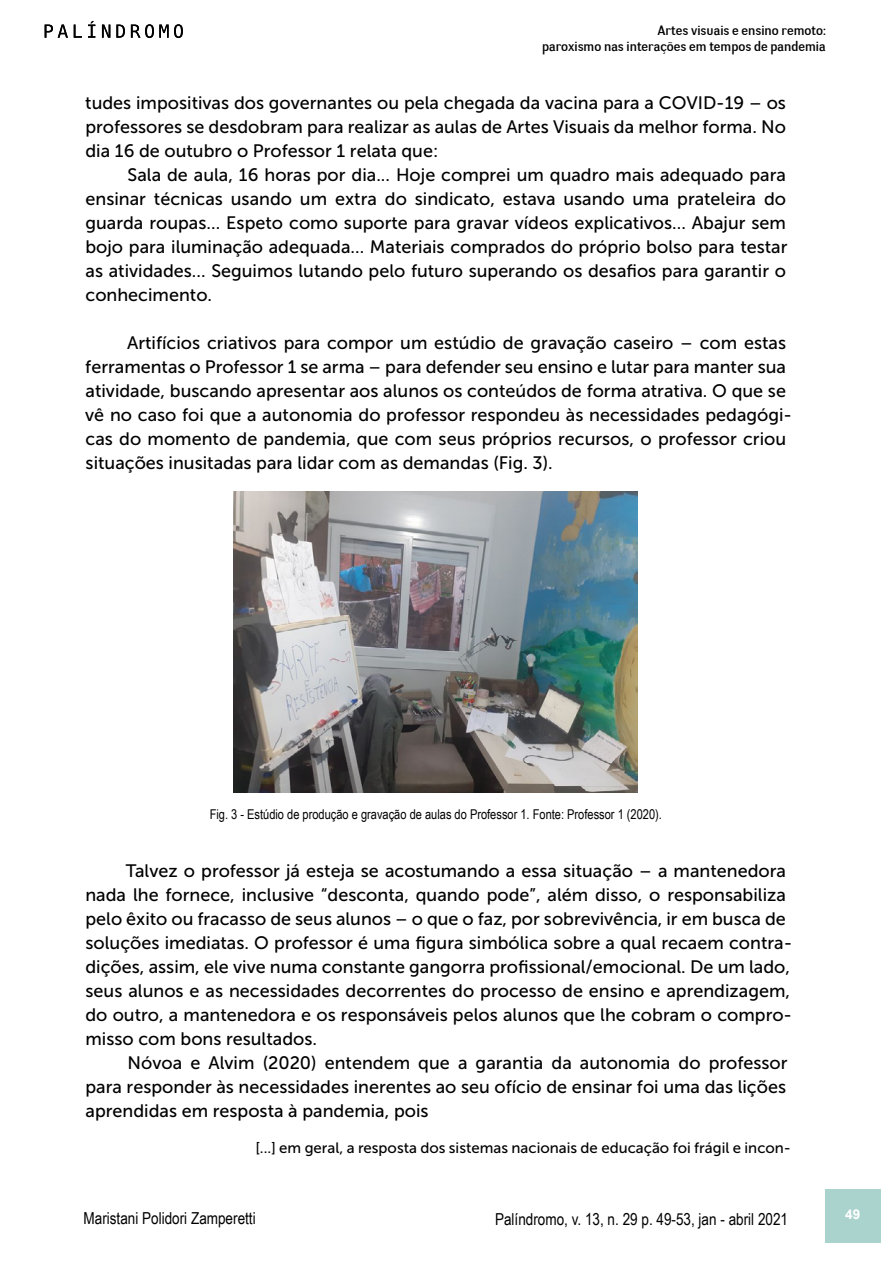
<style>
.page{position:relative;width:893px;height:1263px;background:#fff}
.page>*{position:absolute;margin:0;border:0;box-sizing:border-box;transform-origin:0 0}
.t1{font:18px/24px "Museo Sans 500";color:#000;text-align:justify}
.t2{font:16.5px "Arial Narrow";color:#000}
.t3{font:15px "Museo Sans 500";color:#000}
.t4{font:13.5px "Arial Narrow";color:#000}
.t5{font:13.5px/16.2px "Negotiate Free";color:#000;text-align:right}
.t6{font:700 13.5px "Arial";color:#fff}
</style>
<div class="page">
<div style="left:825px;top:1189px;width:55px;height:53px;background:#abd3ce"></div>
<svg style="left:45px;top:25px;width:23px;height:13px"></svg>
<svg style="left:74px;top:25px;width:8px;height:13px"></svg>
<svg style="left:88px;top:21px;width:7px;height:17px"></svg>
<svg style="left:102px;top:25px;width:8px;height:13px"></svg>
<svg style="left:116px;top:25px;width:9px;height:13px"></svg>
<svg style="left:131px;top:24px;width:52px;height:14px"></svg>
<img style="left:234px;top:492px;width:404px;height:301px">
<p class="t5" style="left:542px;top:22px;width:285px">Artes visuais e ensino remoto:<br>paroxismo nas interações em tempos de pandemia</p>
<p class="t1" style="left:85px;top:91px;width:702px">tudes impositivas dos governantes ou pela chegada da vacina para a COVID-19 – os professores se desdobram para realizar as aulas de Artes Visuais da melhor forma. No dia 16 de outubro o Professor 1 relata que:</p>
<p class="t1" style="left:85px;top:163px;width:704px;text-indent:42px">Sala de aula, 16 horas por dia... Hoje comprei um quadro mais adequado para ensinar técnicas usando um extra do sindicato, estava usando uma prateleira do guarda roupas... Espeto como suporte para gravar vídeos explicativos... Abajur sem bojo para iluminação adequada... Materiais comprados do próprio bolso para testar as atividades... Seguimos lutando pelo futuro superando os desafios para garantir o conhecimento.</p>
<p class="t1" style="left:85px;top:331px;width:708px;text-align:left;text-indent:42px">Artifícios criativos para compor um estúdio de gravação caseiro – com estas ferramentas o Professor 1 se arma – para defender seu ensino e lutar para manter sua atividade, buscando apresentar aos alunos os conteúdos de forma atrativa. O que se vê no caso foi que a autonomia do professor respondeu às necessidades pedagógi&shy;cas do momento de pandemia, que com seus próprios recursos, o professor criou situações inusitadas para lidar com as demandas (Fig. 3).</p>
<p class="t4" style="left:210px;top:804px;width:454px">Fig. 3 - Estúdio de produção e gravação de aulas do Professor 1. Fonte: Professor 1 (2020).</p>
<p class="t1" style="left:85px;top:859px;width:708px;text-align:left;text-indent:40px">Talvez o professor já esteja se acostumando a essa situação – a mantenedora nada lhe fornece, inclusive “desconta, quando pode”, além disso, o responsabiliza pelo êxito ou fracasso de seus alunos – o que o faz, por sobrevivência, ir em busca de soluções imediatas. O professor é uma figura simbólica sobre a qual recaem contra&shy;dições, assim, ele vive numa constante gangorra profissional/emocional. De um lado, seus alunos e as necessidades decorrentes do processo de ensino e aprendizagem, do outro, a mantenedora e os responsáveis pelos alunos que lhe cobram o compro&shy;misso com bons resultados.</p>
<p class="t1" style="left:85px;top:1051px;width:704px;text-indent:42px">Nóvoa e Alvim (2020) entendem que a garantia da autonomia do professor para responder às necessidades inerentes ao seu ofício de ensinar foi uma das lições aprendidas em resposta à pandemia, pois</p>
<p class="t3" style="left:255px;top:1140px;width:537px">[...] em geral, a resposta dos sistemas nacionais de educação foi frágil e incon-</p>
<p class="t2" style="left:84px;top:1206px;width:174px">Maristani Polidori Zamperetti</p>
<p class="t2" style="left:495px;top:1206px;width:295px">Palíndromo, v. 13, n. 29 p. 49-53, jan - abril 2021</p>
<p class="t6" style="left:845px;top:1205px;width:17px">49</p>
</div>
